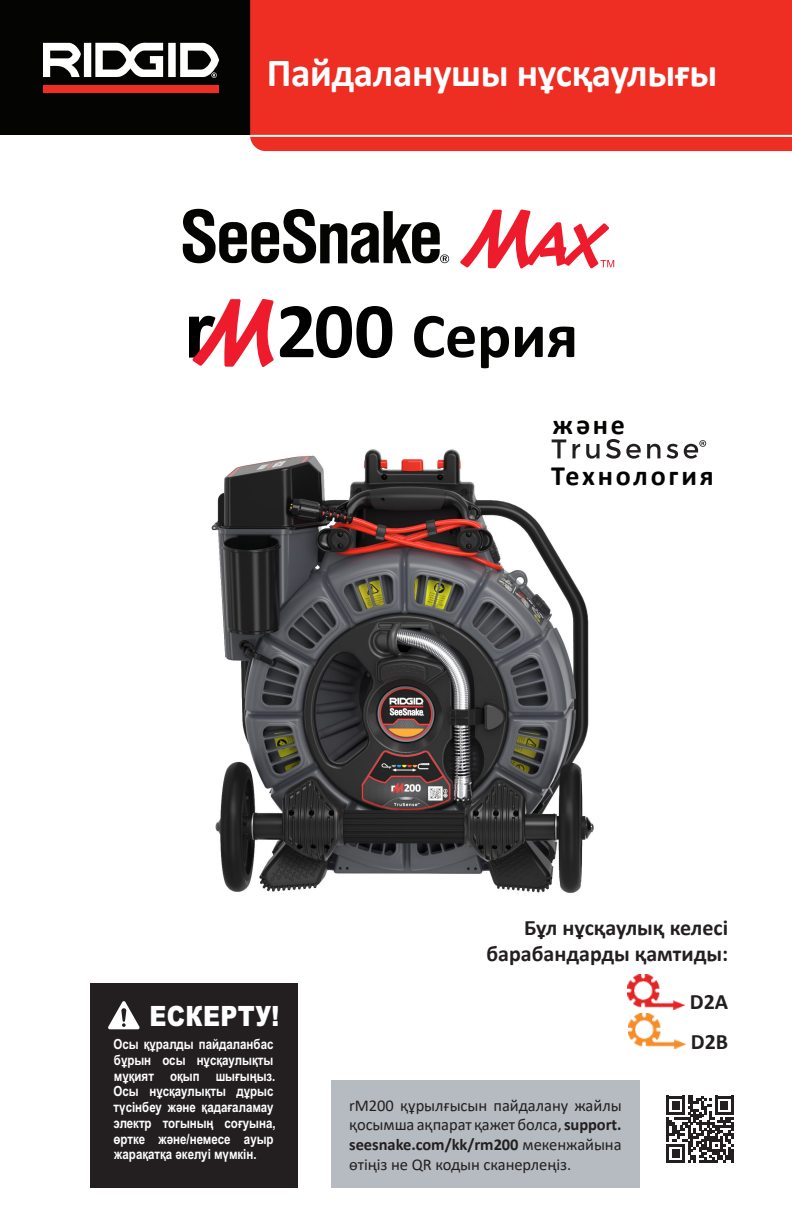
<style>
.page{position:relative;width:792px;height:1224px;background:#fff}
.page>*{position:absolute;margin:0;border:0;box-sizing:border-box;transform-origin:0 0}
.t1{font:700 64px "Calibri";letter-spacing:-.005em;color:#040503}
.t2{font:700 40px "Calibri";letter-spacing:-.01em;color:#fff}
.t3{font:700 28px/50.6px "Calibri";letter-spacing:.1em;color:#040503}
.t4{font:900 28px "Arial";letter-spacing:.015em;color:#fff;scale:.84 1}
.t5{font:700 22px/26.4px "Calibri";color:#231f20;text-align:right}
.t6{font:16.4px/19.8px "Calibri";letter-spacing:-.005em;color:#231f20;text-align:justify}
.t7{font:700 14px/15.6px "Arial";color:#fff;scale:.82 1}
.s1{font-weight:700}
</style>
<div class="page">
<svg style="left:183px;top:209px;width:266px;height:55px"></svg>
<img style="left:211px;top:439px;width:383px;height:454px">
<svg style="left:460px;top:209px;width:154px;height:60px"></svg>
<svg style="left:280px;top:306px;width:112px;height:52px"></svg>
<svg style="left:189px;top:299px;width:85px;height:68px"></svg>
<img style="left:627px;top:975px;width:58px;height:34px">
<img style="left:628px;top:1014px;width:58px;height:35px">
<svg style="left:552px;top:439px;width:14px;height:19px"></svg>
<svg style="left:573px;top:444px;width:7px;height:14px"></svg>
<svg style="left:586px;top:444px;width:14px;height:15px"></svg>
<svg style="left:606px;top:439px;width:35px;height:20px"></svg>
<svg style="left:647px;top:444px;width:13px;height:14px"></svg>
<svg style="left:667px;top:444px;width:11px;height:15px"></svg>
<svg style="left:684px;top:440px;width:22px;height:19px"></svg>
<div style="left:0;top:0;width:262px;height:135px;background:#040503"></div>
<div style="left:250px;top:0;width:542px;height:151px;background:#ee2e22"></div>
<svg style="left:43px;top:42px;width:176px;height:36px"></svg>
<div style="left:43px;top:85px;width:175px;height:7px;background:#ee2e22"></div>
<hr style="left:250px;top:135px;width:542px;height:2px;background:#fff">
<div style="left:90px;top:983px;width:207px;height:205px;background:#231f20"></div>
<svg style="left:108px;top:1001px;width:32px;height:28px"></svg>
<div style="left:331px;top:1080px;width:309px;height:108px;background:#b5bbc0"></div>
<svg style="left:667px;top:1096px;width:67px;height:67px"></svg>
<h2 class="t2" style="left:267px;top:45px;width:452px">Пайдаланушы нұсқаулығы</h2>
<h1 class="t1" style="left:412px;top:290px;width:168px">Серия</h1>
<h3 class="t3" style="left:551px;top:399px;width:164px">және<br>Технология</h3>
<h3 class="t4" style="left:150px;top:996px;width:156px">ЕСКЕРТУ!</h3>
<p class="t7" style="left:113px;top:1037px;width:199px">Осы құралды пайдаланбас бұрын осы нұсқаулықты мұқият оқып шығыңыз.<br>Осы нұсқаулықты дұрыс түсінбеу жəне қадағаламау электр тогының соғуына, өртке жəне/немесе ауыр жарақатқа əкелуі мүмкін.</p>
<h3 class="t5" style="left:487px;top:914px;width:243px">Бұл нұсқаулық келесі барабандарды қамтиды:</h3>
<h3 class="t5" style="left:690px;top:982px;width:40px;line-height:39.2px;text-align:left">D2A<br>D2B</h3>
<p class="t6" style="left:349px;top:1095px;width:274px">rM200 құрылғысын пайдалану жайлы қосымша ақпарат қажет болса, <span class="s1">support. seesnake.com/kk/rm200</span> мекенжайына өтіңіз не QR кодын сканерлеңіз.</p>
</div>
